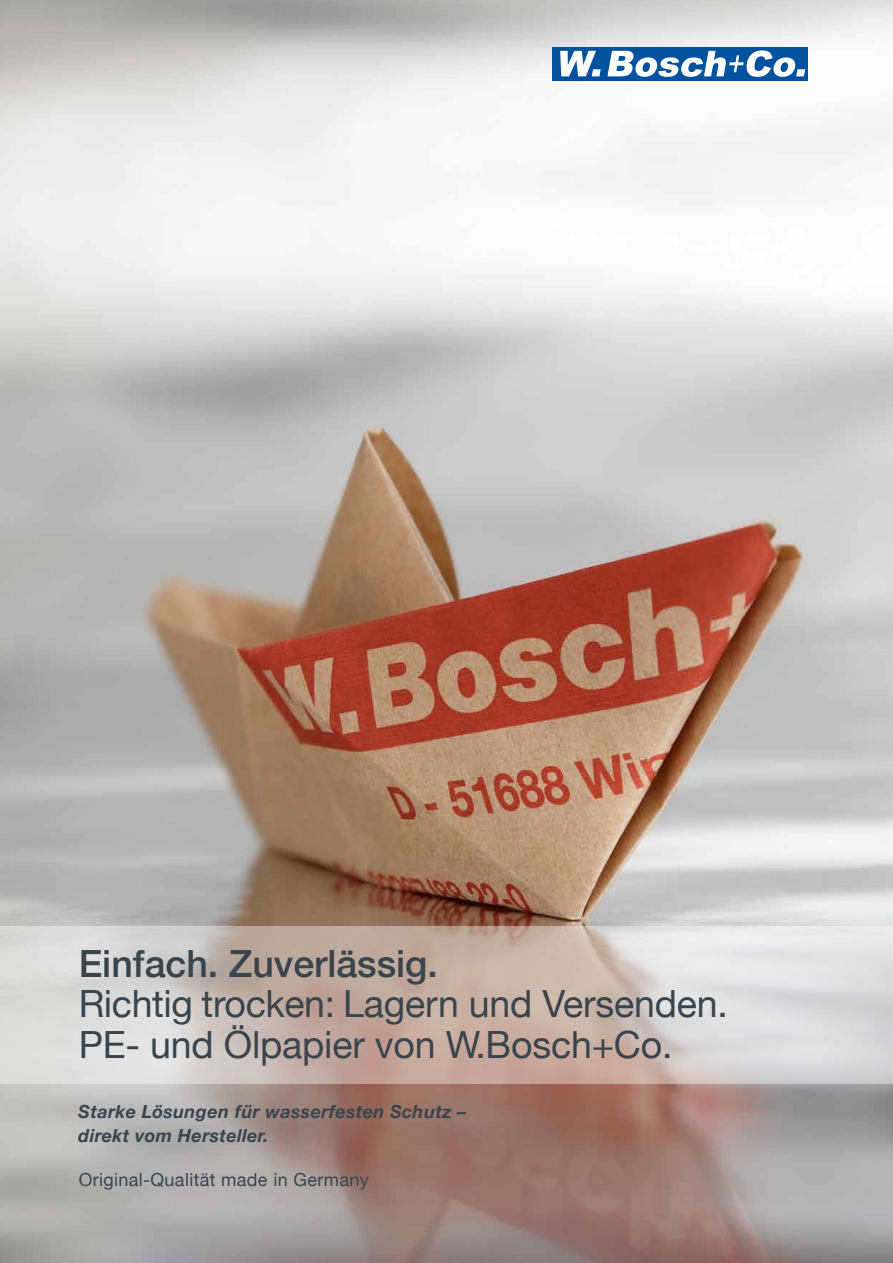
<style>
.page{position:relative;width:893px;height:1263px;background:#fff}
.page>*{position:absolute;margin:0;border:0;box-sizing:border-box;transform-origin:0 0}
.t1{font:37.5px/40.5px "Helvetica Neue";letter-spacing:-.005em;color:#39444c}
.t2{font:500 37.5px "Helvetica Neue";color:#39444c}
.t3{font:italic 700 18px/24px "Helvetica Neue";letter-spacing:.02em;color:#39444c}
.t4{font:18px "Helvetica Neue";letter-spacing:.02em;color:#39444c}
</style>
<div class="page">
<img style="left:0;top:0;width:893px;height:1263px">
<svg style="left:0;top:926px;width:893px;height:158px;background:#d1c6c0"></svg>
<div style="left:553px;top:47px;width:255px;height:33px;background:#00519e"></div>
<svg style="left:560px;top:51px;width:41px;height:25px"></svg>
<svg style="left:607px;top:50px;width:198px;height:27px"></svg>
<p class="t2" style="left:79px;top:933px;width:361px">Einfach. Zuverlässig.</p>
<p class="t1" style="left:79px;top:986px;width:651px">Richtig trocken: Lagern und Versenden.<br>PE- und Ölpapier von W.Bosch+Co.</p>
<p class="t3" style="left:78px;top:1100px;width:389px">Starke Lösungen für wasserfesten Schutz – direkt vom Hersteller.</p>
<p class="t4" style="left:79px;top:1166px;width:292px">Original-Qualität made in Germany</p>
</div>
